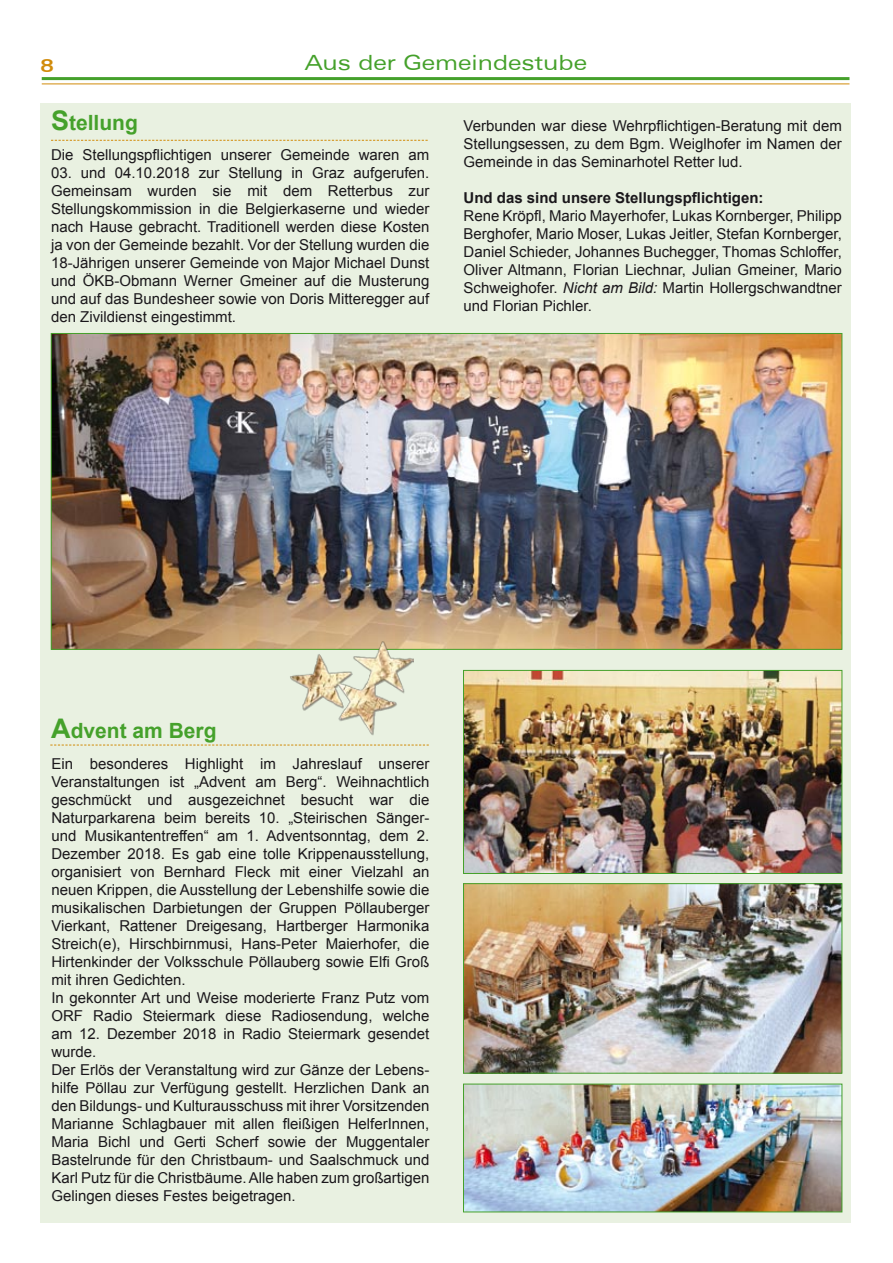
<style>
.page{position:relative;width:893px;height:1263px;background:#fff}
.page>*{position:absolute;margin:0;border:0;box-sizing:border-box;transform-origin:0 0}
.t1{font:700 21px "Arial";color:#45a12b}
.t2{font:expanded 21px "Zurich BT";color:#45a12b}
.t3{font:700 expanded 18px "Zurich BT";color:#d18b0a}
.t4{font:15px/18px "Arial";color:#1a171b;text-align:justify}
.t5{font:700 15px "Arial";color:#1a171b}
.s1{font-size:27px}
.s2{font-style:italic}
</style>
<div class="page">
<div style="left:40px;top:103px;width:810px;height:1119px;background:#e9f1e1"></div>
<hr style="left:42px;top:84px;width:807px;height:1px;background:#d18b0a">
<hr style="left:42px;top:77px;width:807px;height:3px;background:#45a12b">
<svg style="left:51px;top:140px;width:377px;height:1px"></svg>
<svg style="left:50px;top:745px;width:379px;height:1px"></svg>
<img style="left:53px;top:335px;width:787px;height:312px">
<img style="left:465px;top:672px;width:375px;height:200px">
<div style="left:463px;top:670px;width:379px;height:204px;border:1px solid #45a12b"></div>
<img style="left:465px;top:885px;width:375px;height:186px">
<div style="left:463px;top:883px;width:379px;height:190px;border:1px solid #45a12b"></div>
<img style="left:289px;top:638px;width:124px;height:98px">
<img style="left:465px;top:1086px;width:375px;height:124px">
<div style="left:463px;top:1084px;width:379px;height:128px;border:1px solid #45a12b"></div>
<p class="t3" style="left:40px;top:55px;width:15px">8</p>
<h1 class="t2" style="left:305px;top:50px;width:284px">Aus der Gemeindestube</h1>
<h1 class="t1" style="left:51px;top:109px;width:88px"><span class="s1">S</span>tellung</h1>
<p class="t4" style="left:463px;top:117px;width:380px">Verbunden war diese Wehrpflichtigen-Beratung mit dem Stellungsessen, zu dem Bgm. Weiglhofer im Namen der Gemeinde in das Seminarhotel Retter lud.</p>
<p class="t5" style="left:463px;top:188px;width:302px">Und das sind unsere Stellungspflichtigen:</p>
<p class="t4" style="left:463px;top:207px;width:380px">Rene Kröpfl, Mario Mayerhofer, Lukas Kornberger, Philipp Berghofer, Mario Moser, Lukas Jeitler, Stefan Kornberger, Daniel Schieder, Johannes Buchegger, Thomas Schloffer, Oliver Altmann, Florian Liechnar, Julian Gmeiner, Mario Schweighofer. <span class="s2">Nicht am Bild:</span> Martin Hollergschwandtner und Florian Pichler.</p>
<p class="t4" style="left:51px;top:146px;width:380px">Die Stellungspflichtigen unserer Gemeinde waren am</p>
<p class="t4" style="left:51px;top:164px;width:380px">03. und 04.10.2018 zur Stellung in Graz aufgerufen.<br>Gemeinsam wurden sie mit dem Retterbus zur Stellungskommission in die Belgierkaserne und wieder nach Hause gebracht. Traditionell werden diese Kosten ja von der Gemeinde bezahlt. Vor der Stellung wurden die 18-Jährigen unserer Gemeinde von Major Michael Dunst und ÖKB-Obmann Werner Gmeiner auf die Musterung und auf das Bundesheer sowie von Doris Mitteregger auf den Zivildienst eingestimmt.</p>
<h1 class="t1" style="left:51px;top:717px;width:167px"><span class="s1">A</span>dvent am Berg</h1>
<p class="t4" style="left:51px;top:755px;width:380px;text-align:left">Ein besonderes Highlight im Jahreslauf unserer Veranstaltungen ist „Advent am Berg“. Weihnachtlich geschmückt und ausgezeichnet besucht war die Naturparkarena beim bereits 10. „Steirischen Sänger&shy;und Musikantentreffen“ am 1. Adventsonntag, dem 2.<br>Dezember 2018. Es gab eine tolle Krippenausstellung, organisiert von Bernhard Fleck mit einer Vielzahl an neuen Krippen, die Ausstellung der Lebenshilfe sowie die musikalischen Darbietungen der Gruppen Pöllauberger Vierkant, Rattener Dreigesang, Hartberger Harmonika Streich(e), Hirschbirnmusi, Hans-Peter Maierhofer, die Hirtenkinder der Volksschule Pöllauberg sowie Elfi Groß mit ihren Gedichten.<br>In gekonnter Art und Weise moderierte Franz Putz vom ORF Radio Steiermark diese Radiosendung, welche am 12. Dezember 2018 in Radio Steiermark gesendet wurde.<br>Der Erlös der Veranstaltung wird zur Gänze der Lebens&shy;hilfe Pöllau zur Verfügung gestellt. Herzlichen Dank an den Bildungs- und Kulturausschuss mit ihrer Vorsitzenden Marianne Schlagbauer mit allen fleißigen HelferInnen, Maria Bichl und Gerti Scherf sowie der Muggentaler Bastelrunde für den Christbaum- und Saalschmuck und Karl Putz für die Christbäume. Alle haben zum großartigen Gelingen dieses Festes beigetragen.</p>
</div>
